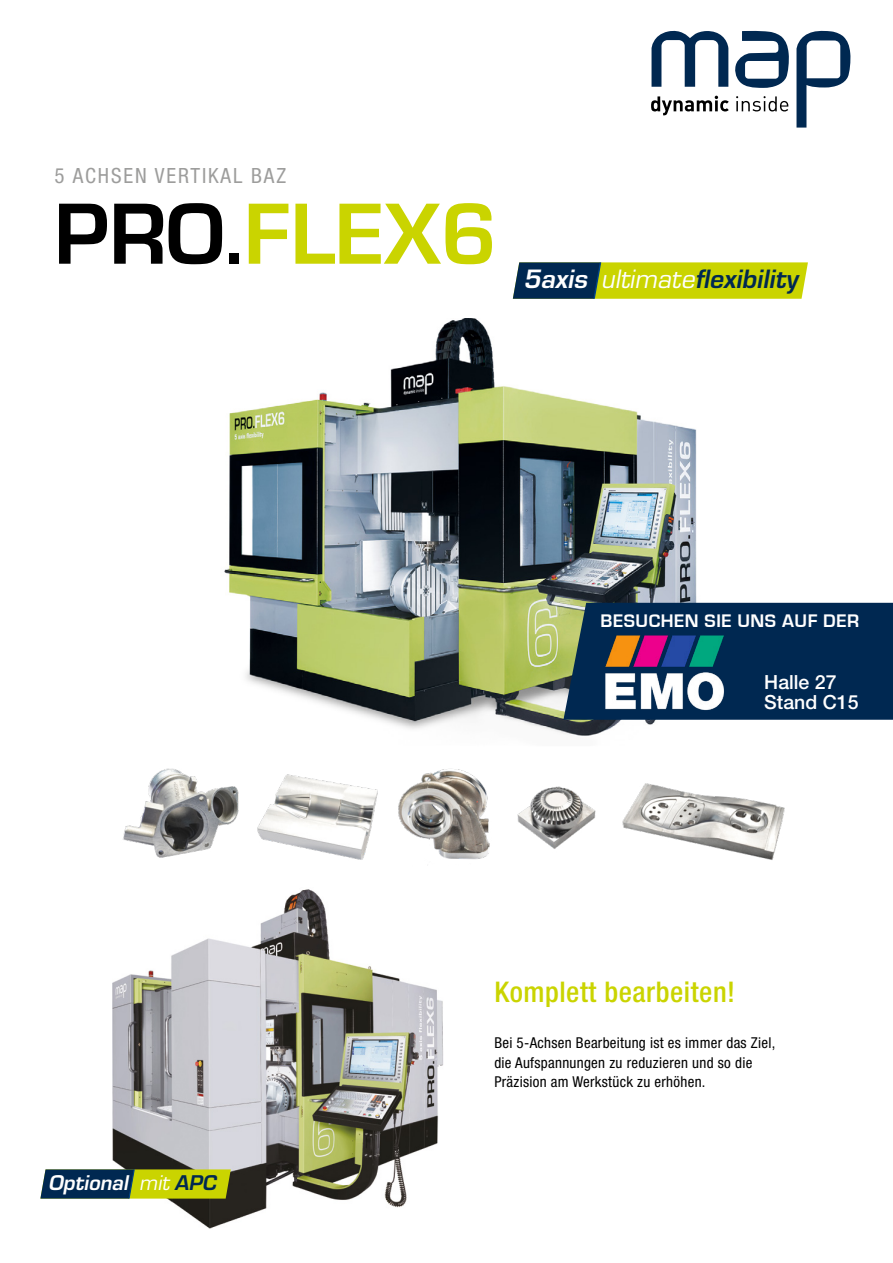
<style>
.page{position:relative;width:893px;height:1263px;background:#fff}
.page>*{position:absolute;margin:0;border:0;box-sizing:border-box;transform-origin:0 0}
.t1{font:700 90px "Eurostile T";color:#cad400}
.t2{font:500 condensed 28.5px "Helvetica Neue";letter-spacing:.02em;color:#cad400}
.t3{font:italic 700 27.6px "Eurostile T";color:#002851}
.t4{font:italic 700 22.2px "Eurostile T";color:#fff}
.t5{font:condensed 21px "Helvetica Neue";letter-spacing:.09em;color:#9d9d9c}
.t6{font:500 19.5px/19.5px "Helvetica Neue";color:#fff}
.t7{font:700 18.75px "Eurostile";letter-spacing:.03em;color:#fff}
.t8{font:condensed 15px/19.5px "Helvetica Neue";letter-spacing:.02em;color:#000}
.s1{color:#000}
.s2{color:#fff}
.s3{font-weight:400;color:#fff}
.s4{font-weight:400}
.s5{color:#002851}
</style>
<div class="page">
<img style="left:257px;top:774px;width:101px;height:86px">
<img style="left:123px;top:768px;width:116px;height:90px">
<img style="left:358px;top:769px;width:132px;height:91px">
<img style="left:517px;top:786px;width:79px;height:63px">
<img style="left:622px;top:783px;width:163px;height:77px">
<img style="left:224px;top:319px;width:509px;height:417px">
<svg style="left:513px;top:262px;width:295px;height:37px;background:#94a61f"></svg>
<svg style="left:796px;top:30px;width:55px;height:98px"></svg>
<svg style="left:651px;top:30px;width:77px;height:57px"></svg>
<svg style="left:735px;top:30px;width:54px;height:58px"></svg>
<svg style="left:651px;top:96px;width:78px;height:19px"></svg>
<svg style="left:736px;top:96px;width:52px;height:15px"></svg>
<img style="left:40px;top:889px;width:403px;height:340px">
<svg style="left:40px;top:1169px;width:191px;height:29px;background:#6a822b"></svg>
<div style="left:563px;top:603px;width:330px;height:117px;background:#002851"></div>
<img style="left:603px;top:633px;width:123px;height:78px">
<h3 class="t5" style="left:55px;top:164px;width:233px">5 ACHSEN VERTIKAL BAZ</h3>
<h1 class="t1" style="left:54px;top:185px;width:445px"><span class="s1">PRO.</span>FLEX6</h1>
<h3 class="t3" style="left:523px;top:264px;width:276px"><span class="s2">5axis</span> <span class="s3">ultimate</span>flexibility</h3>
<p class="t7" style="left:601px;top:611px;width:260px">BESUCHEN SIE UNS AUF DER</p>
<h3 class="t6" style="left:764px;top:672px;width:96px">Halle 27<br>Stand C15</h3>
<h3 class="t4" style="left:49px;top:1171px;width:173px">Optional <span class="s4">mit</span> <span class="s5">APC</span></h3>
<h2 class="t2" style="left:494px;top:974px;width:242px">Komplett bearbeiten!</h2>
<p class="t8" style="left:494px;top:1033px;width:283px">Bei 5-Achsen Bearbeitung ist es immer das Ziel, die Aufspannungen zu reduzieren und so die<br>Präzision am Werkstück zu erhöhen.</p>
</div>
